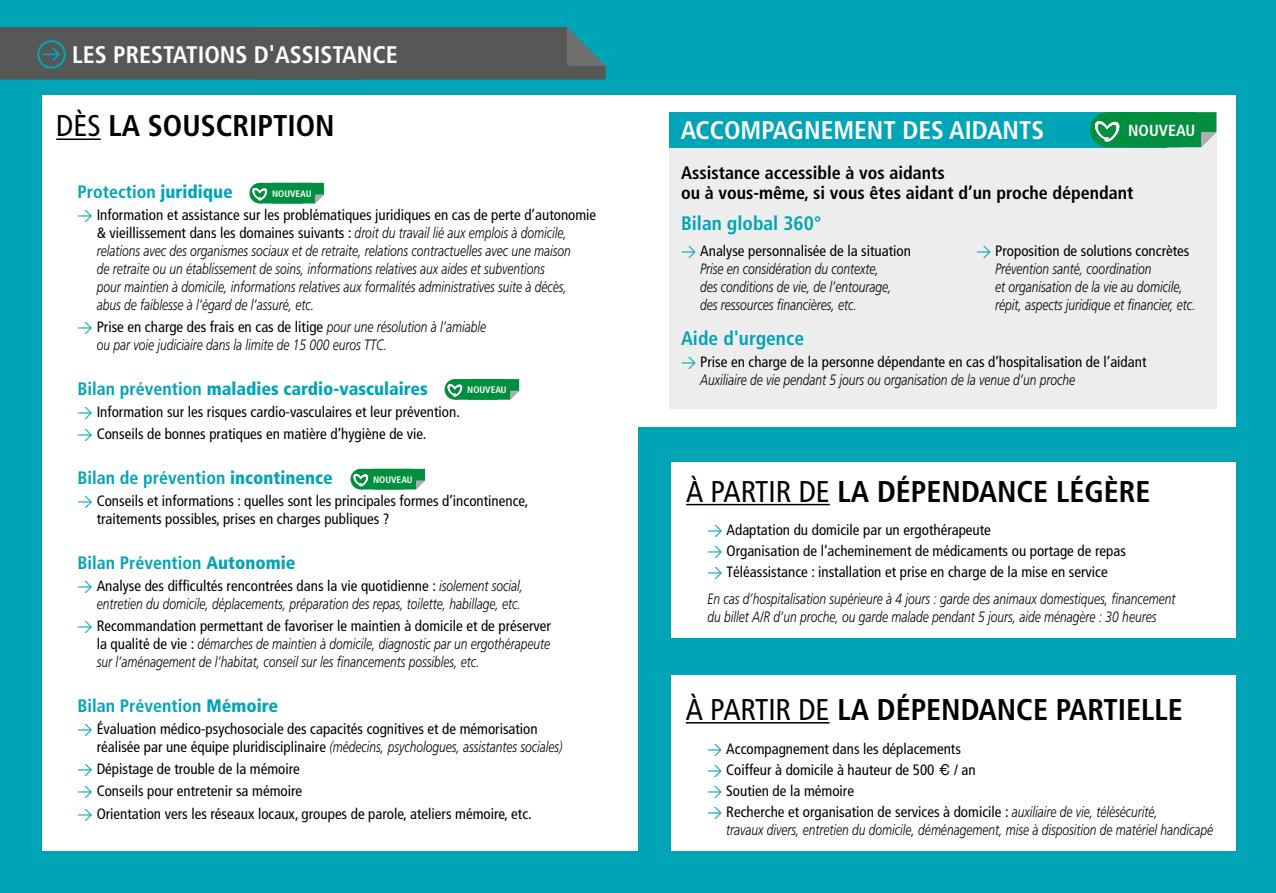
<style>
.page{position:relative;width:1276px;height:893px;background:#00a4b7}
.page>*{position:absolute;margin:0;border:0;box-sizing:border-box;transform-origin:0 0}
.t1{font:700 condensed 30px "Frutiger";color:#000}
.t2{font:700 condensed 25.5px "Frutiger";color:#fff}
.t3{font:700 condensed 24px "Frutiger";color:#fff}
.t4{font:700 condensed 19.5px "Frutiger";color:#00a4b7}
.t5{font:700 condensed 18px "Frutiger";color:#00a4b7}
.t6{font:700 condensed 18px/19.5px "Frutiger";color:#000}
.t7{font:900 condensed 18px "Frutiger";color:#00a4b7}
.t8{font:700 condensed 16.05px "Frutiger";color:#fff}
.t9{font:italic 300 15px/18px "Frutiger";color:#000;scale:.8 1}
.t10{font:condensed 15px/21px "Frutiger";color:#000}
.t11{font:700 condensed 9.45px "Frutiger";color:#fff}
.s1{font-weight:400}
.s2{font-weight:900}
.s3{font-family:"DIN";font-weight:400;font-style:normal;color:#00a4b7}
.s4{font-weight:400;font-style:normal;font-stretch:condensed}
.s5{font-weight:700}
.s6{font-family:"DIN";font-stretch:normal;color:#00a4b7}
.s7{font-weight:300;font-style:italic;font-stretch:normal}
.s8{font-family:"Helvetica";font-stretch:normal}
</style>
<div class="page">
<div style="left:43px;top:95px;width:1192px;height:331px;background:#fff"></div>
<div style="left:43px;top:95px;width:595px;height:755px;background:#fff"></div>
<svg style="left:0;top:27px;width:605px;height:53px;background:#545a5a"></svg>
<hr style="left:56px;top:138px;width:45px;height:2px;background:#000">
<svg style="left:444px;top:379px;width:21px;height:21px"></svg>
<svg style="left:447px;top:379px;width:72px;height:21px;background:#1f9a55"></svg>
<svg style="left:249px;top:183px;width:21px;height:20px"></svg>
<svg style="left:252px;top:183px;width:72px;height:20px"></svg>
<svg style="left:350px;top:469px;width:21px;height:20px"></svg>
<svg style="left:353px;top:469px;width:72px;height:20px"></svg>
<div style="left:669px;top:112px;width:547px;height:297px;background:#ededed"></div>
<div style="left:671px;top:675px;width:564px;height:175px;background:#fff"></div>
<hr style="left:686px;top:722px;width:143px;height:1px;background:#000">
<div style="left:671px;top:463px;width:564px;height:175px;background:#fff"></div>
<hr style="left:686px;top:504px;width:144px;height:1px;background:#000">
<div style="left:669px;top:112px;width:497px;height:35px;background:#00a4b7"></div>
<svg style="left:1089px;top:112px;width:35px;height:35px"></svg>
<svg style="left:1094px;top:112px;width:122px;height:35px;background:#159650"></svg>
<h3 class="t3" style="left:72px;top:41px;width:327px">LES PRESTATIONS D'ASSISTANCE</h3>
<h1 class="t1" style="left:56px;top:108px;width:280px"><span class="s1">DÈS</span> LA SOUSCRIPTION</h1>
<p class="t5" style="left:78px;top:181px;width:157px">Protection <span class="s2">juridique</span></p>
<p class="t9" style="left:97px;top:206px;width:626px;text-indent:-19px"><span class="s3">&gt;</span> <span class="s4">Information et assistance sur les problématiques juridiques en cas de perte d’autonomie &amp; vieillissement dans les domaines suivants :</span> droit du travail lié aux emplois à domicile, relations avec des organismes sociaux et de retraite, relations contractuelles avec une maison<br>de retraite ou un établissement de soins, informations relatives aux aides et subventions<br>pour maintien à domicile, informations relatives aux formalités administratives suite à décès,<br>abus de faiblesse à l’égard de l’assuré, etc.</p>
<p class="t9" style="left:97px;top:318px;width:488px;text-indent:-19px"><span class="s3">&gt;</span> <span class="s4">Prise en charge des frais en cas de litige</span> pour une résolution à l’amiable ou par voie judiciaire dans la limite de 15 000 euros TTC.</p>
<p class="t7" style="left:78px;top:378px;width:352px"><span class="s5">Bilan prévention</span> maladies cardio-vasculaires</p>
<p class="t10" style="left:78px;top:401px;width:384px;line-height:22.2px"><span class="s6">&gt;</span> Information sur les risques cardio-vasculaires et leur prévention. <span class="s6">&gt;</span> Conseils de bonnes pratiques en matière d’hygiène de vie.</p>
<p class="t5" style="left:78px;top:467px;width:257px">Bilan de prévention <span class="s2">incontinence</span></p>
<p class="t10" style="left:97px;top:492px;width:433px;line-height:18px;text-indent:-19px"><span class="s6">&gt;</span> Conseils et informations : quelles sont les principales formes d’incontinence, traitements possibles, prises en charges publiques ?</p>
<p class="t5" style="left:78px;top:552px;width:219px">Bilan Prévention <span class="s2">Autonomie</span></p>
<p class="t9" style="left:78px;top:577px;width:558px;text-align:right"><span class="s3">&gt;</span> <span class="s4">Analyse des difficultés rencontrées dans la vie quotidienne :</span> isolement social, entretien du domicile, déplacements, préparation des repas, toilette, habillage, etc.</p>
<p class="t9" style="left:97px;top:617px;width:569px;text-align:justify;text-indent:-19px"><span class="s3">&gt;</span> <span class="s4">Recommandation permettant de favoriser le maintien à domicile et de préserver la qualité de vie :</span> démarches de maintien à domicile, diagnostic par un ergothérapeute sur l’aménagement de l’habitat, conseil sur les financements possibles, etc.</p>
<p class="t5" style="left:78px;top:695px;width:202px">Bilan Prévention <span class="s2">Mémoire</span></p>
<p class="t10" style="left:97px;top:720px;width:467px;line-height:18px;text-indent:-19px"><span class="s6">&gt;</span> Évaluation médico-psychosociale des capacités cognitives et de mémorisation réalisée par une équipe pluridisciplinaire <span class="s7">(médecins, psychologues, assistantes sociales)</span></p>
<p class="t10" style="left:78px;top:758px;width:456px;line-height:22.2px"><span class="s6">&gt;</span> Dépistage de trouble de la mémoire<br><span class="s6">&gt;</span> Conseils pour entretenir sa mémoire<br><span class="s6">&gt;</span> Orientation vers les réseaux locaux, groupes de parole, ateliers mémoire, etc.</p>
<p class="t11" style="left:272px;top:188px;width:41px">NOUVEAU</p>
<p class="t11" style="left:467px;top:384px;width:41px">NOUVEAU</p>
<p class="t11" style="left:373px;top:474px;width:41px">NOUVEAU</p>
<h2 class="t2" style="left:680px;top:115px;width:365px">ACCOMPAGNEMENT DES AIDANTS</h2>
<p class="t8" style="left:1128px;top:121px;width:69px">NOUVEAU</p>
<p class="t6" style="left:681px;top:163px;width:454px">Assistance accessible à vos aidants<br>ou à vous-même, si vous êtes aidant d’un proche dépendant</p>
<h3 class="t4" style="left:681px;top:211px;width:142px">Bilan global 360°</h3>
<p class="t9" style="left:700px;top:242px;width:265px;text-indent:-19px"><span class="s3">&gt;</span> <span class="s4">Analyse personnalisée de la situation </span>Prise en considération du contexte,<br>des conditions de vie, de l’entourage, des ressources financières, etc.</p>
<h3 class="t4" style="left:681px;top:327px;width:125px">Aide d'urgence</h3>
<p class="t10" style="left:700px;top:353px;width:448px;line-height:18px;text-indent:-19px"><span class="s6">&gt;</span> Prise en charge de la personne dépendante en cas d’hospitalisation de l’aidant<br><span class="s7">Auxiliaire de vie pendant 5 jours ou organisation de la venue d’un proche</span></p>
<p class="t9" style="left:995px;top:242px;width:252px;text-indent:-19px"><span class="s3">&gt;</span> <span class="s4">Proposition de solutions concrètes </span>Prévention santé, coordination<br>et organisation de la vie au domicile, répit, aspects juridique et financier, etc.</p>
<h1 class="t1" style="left:686px;top:473px;width:466px"><span class="s1">À PARTIR DE</span> LA DÉPENDANCE LÉGÈRE</h1>
<p class="t10" style="left:707px;top:520px;width:420px"><span class="s6">&gt;</span> Adaptation du domicile par un ergothérapeute<br><span class="s6">&gt;</span> Organisation de l’acheminement de médicaments ou portage de repas <span class="s6">&gt;</span> Téléassistance : installation et prise en charge de la mise en service</p>
<p class="t9" style="left:707px;top:590px;width:587px">En cas d’hospitalisation supérieure à 4 jours : garde des animaux domestiques, financement du billet A/R d’un proche, ou garde malade pendant 5 jours, aide ménagère : 30 heures</p>
<h1 class="t1" style="left:686px;top:692px;width:498px"><span class="s1">À PARTIR DE</span> LA DÉPENDANCE PARTIELLE</h1>
<p class="t10" style="left:707px;top:738px;width:452px"><span class="s6">&gt;</span> Accompagnement dans les déplacements<br><span class="s6">&gt;</span> Coiffeur à domicile à hauteur de 500 <span class="s8">€</span> / an<br><span class="s6">&gt;</span> Soutien de la mémoire<br><span class="s6">&gt;</span> Recherche et organisation de services à domicile : <span class="s7">auxiliaire de vie, télésécurité,</span></p>
<p class="t9" style="left:726px;top:820px;width:610px">travaux divers, entretien du domicile, déménagement, mise à disposition de matériel handicapé</p>
</div>
